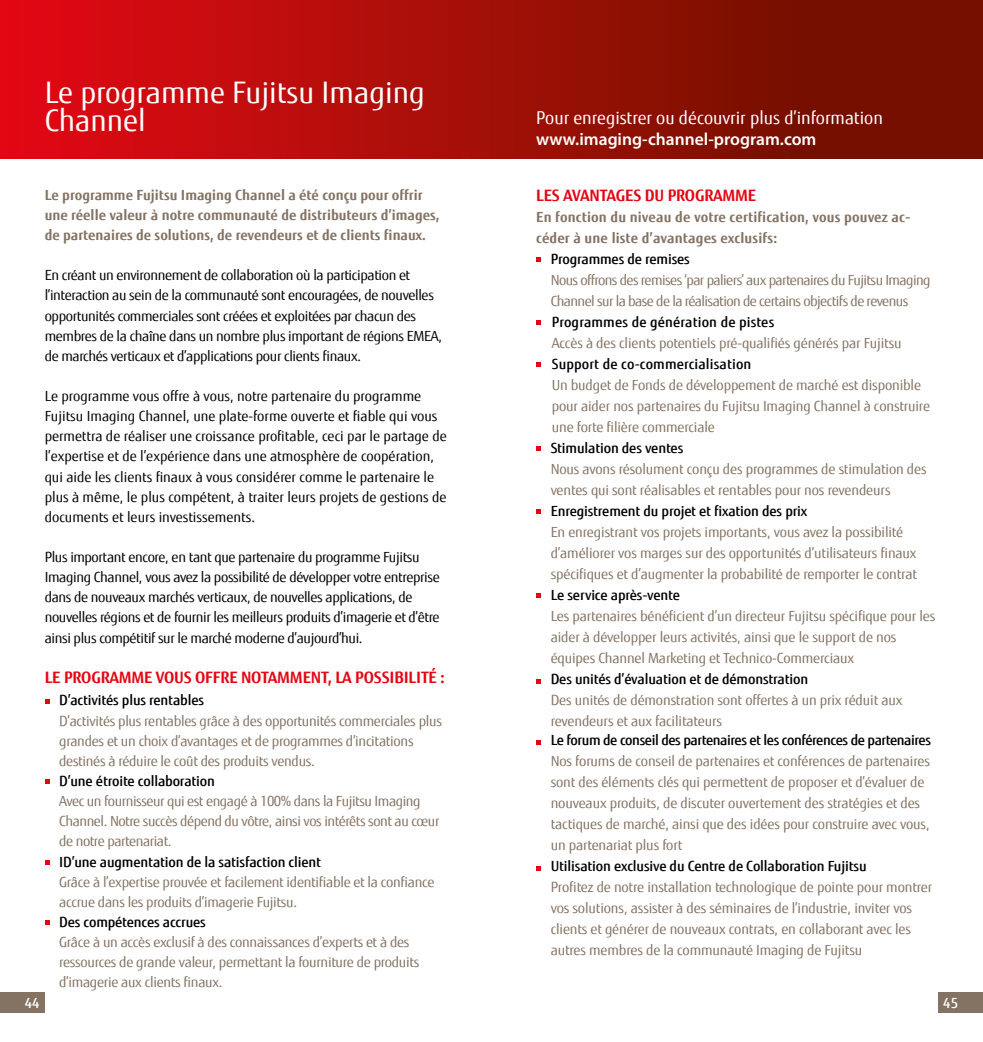
<style>
.page{position:relative;width:983px;height:1042px;background:#fff}
.page>*{position:absolute;margin:0;border:0;box-sizing:border-box;transform-origin:0 0}
.t1{font:29.75px/28px "Fujitsu Sans";color:#fff}
.t2{font:17.5px "Fujitsu Sans";color:#fff}
.t3{font:600 17.5px "Myriad Pro";color:#fff}
.t4{font:700 15.75px "Fujitsu Sans";letter-spacing:-.01em;color:#e30613}
.t5{font:14px/21px "Fujitsu Sans";letter-spacing:-.01em;color:#847363}
.t6{font:14px/20.1px "Fujitsu Sans";letter-spacing:-.025em;color:#000}
.t7{font:14px/20.1px "Fujitsu Sans";color:#000}
.t8{font:500 14px "Fujitsu Sans";letter-spacing:-.01em;color:#000}
.t9{font:700 14px/20.1px "Fujitsu Sans";color:#847363}
.t10{font:14px/20.1px "Fujitsu Sans";letter-spacing:-.03em;color:#847363}
.t11{font:14px/21px "Fujitsu Sans";letter-spacing:-.04em;color:#847363}
.t12{font:500 14px "Fujitsu Sans";letter-spacing:.01em;color:#000}
.t13{font:500 14px "Fujitsu Sans";letter-spacing:-.03em;color:#000}
.t14{font:500 14px "Fujitsu Sans";color:#fff}
</style>
<div class="page">
<div style="left:0;top:992px;width:45px;height:21px;background:#847363"></div>
<div style="left:938px;top:992px;width:44px;height:21px;background:#847363"></div>
<div style="left:0;top:0;width:982px;height:159px;background:linear-gradient(to right,#e10a13,#671100)"></div>
<svg style="left:45px;top:699px;width:5px;height:5px"></svg>
<svg style="left:45px;top:779px;width:5px;height:5px"></svg>
<svg style="left:45px;top:860px;width:5px;height:5px"></svg>
<svg style="left:45px;top:920px;width:5px;height:5px"></svg>
<svg style="left:536px;top:257px;width:5px;height:5px"></svg>
<svg style="left:536px;top:320px;width:5px;height:5px"></svg>
<svg style="left:536px;top:362px;width:5px;height:5px"></svg>
<svg style="left:536px;top:446px;width:5px;height:5px"></svg>
<svg style="left:536px;top:509px;width:5px;height:5px"></svg>
<svg style="left:536px;top:593px;width:5px;height:5px"></svg>
<svg style="left:536px;top:679px;width:5px;height:5px"></svg>
<svg style="left:536px;top:740px;width:5px;height:5px"></svg>
<svg style="left:536px;top:866px;width:5px;height:5px"></svg>
<h1 class="t1" style="left:45px;top:78px;width:382px">Le programme Fujitsu Imaging<br>Channel</h1>
<p class="t9" style="left:45px;top:185px;width:396px">Le programme Fujitsu Imaging Channel a été conçu pour offrir une réelle valeur à notre communauté de distributeurs d’images, de partenaires de solutions, de revendeurs et de clients finaux.</p>
<p class="t6" style="left:45px;top:265px;width:399px">En créant un environnement de collaboration où la participation et l’interaction au sein de la communauté sont encouragées, de nouvelles opportunités commerciales sont créées et exploitées par chacun des membres de la chaîne dans un nombre plus important de régions EMEA, de marchés verticaux et d’applications pour clients finaux.</p>
<p class="t7" style="left:45px;top:386px;width:403px">Le programme vous offre à vous, notre partenaire du programme Fujitsu Imaging Channel, une plate-forme ouverte et fiable qui vous permettra de réaliser une croissance profitable, ceci par le partage de l’expertise et de l’expérience dans une atmosphère de coopération, qui aide les clients finaux à vous considérer comme le partenaire le plus à même, le plus compétent, à traiter leurs projets de gestions de documents et leurs investissements.</p>
<p class="t6" style="left:45px;top:547px;width:396px">Plus important encore, en tant que partenaire du programme Fujitsu Imaging Channel, vous avez la possibilité de développer votre entreprise dans de nouveaux marchés verticaux, de nouvelles applications, de nouvelles régions et de fournir les meilleurs produits d’imagerie et d’être ainsi plus compétitif sur le marché moderne d’aujourd’hui.</p>
<p class="t4" style="left:45px;top:667px;width:401px">LE PROGRAMME VOUS OFFRE NOTAMMENT, LA POSSIBILITÉ :</p>
<p class="t8" style="left:59px;top:692px;width:146px">D’activités plus rentables</p>
<p class="t5" style="left:59px;top:711px;width:384px;line-height:20.1px">D’activités plus rentables grâce à des opportunités commerciales plus grandes et un choix d’avantages et de programmes d’incitations destinés à réduire le coût des produits vendus.</p>
<p class="t8" style="left:59px;top:772px;width:157px">D’une étroite collaboration</p>
<p class="t10" style="left:59px;top:791px;width:382px">Avec un fournisseur qui est engagé à 100% dans la Fujitsu Imaging<br>Channel. Notre succès dépend du vôtre, ainsi vos intérêts sont au cœur de notre partenariat.</p>
<p class="t8" style="left:59px;top:853px;width:263px">ID’une augmentation de la satisfaction client</p>
<p class="t5" style="left:59px;top:872px;width:377px;line-height:20.1px">Grâce à l’expertise prouvée et facilement identifiable et la confiance accrue dans les produits d’imagerie Fujitsu.</p>
<p class="t8" style="left:59px;top:913px;width:148px">Des compétences accrues</p>
<p class="t5" style="left:59px;top:932px;width:361px;line-height:20.1px">Grâce à un accès exclusif à des connaissances d’experts et à des ressources de grande valeur, permettant la fourniture de produits d’imagerie aux clients finaux.</p>
<p class="t2" style="left:536px;top:107px;width:348px">Pour enregistrer ou découvrir plus d’information</p>
<p class="t3" style="left:536px;top:128px;width:282px">www.imaging-channel-program.com</p>
<p class="t4" style="left:536px;top:185px;width:221px">LES AVANTAGES DU PROGRAMME</p>
<p class="t9" style="left:536px;top:206px;width:376px;line-height:21px">En fonction du niveau de votre certification, vous pouvez ac&shy;céder à une liste d’avantages exclusifs:</p>
<p class="t8" style="left:550px;top:250px;width:141px">Programmes de remises</p>
<p class="t11" style="left:550px;top:269px;width:381px">Nous offrons des remises ‘par paliers’ aux partenaires du Fujitsu Imaging<br>Channel sur la base de la réalisation de certains objectifs de revenus</p>
<p class="t12" style="left:551px;top:313px;width:224px">Programmes de génération de pistes</p>
<p class="t5" style="left:551px;top:332px;width:351px">Accès à des clients potentiels pré-qualifiés générés par Fujitsu</p>
<p class="t12" style="left:551px;top:355px;width:201px">Support de co-commercialisation</p>
<p class="t5" style="left:551px;top:374px;width:380px">Un budget de Fonds de développement de marché est disponible pour aider nos partenaires du Fujitsu Imaging Channel à construire une forte filière commerciale</p>
<p class="t8" style="left:550px;top:439px;width:134px">Stimulation des ventes</p>
<p class="t5" style="left:550px;top:458px;width:377px">Nous avons résolument conçu des programmes de stimulation des ventes qui sont réalisables et rentables pour nos revendeurs</p>
<p class="t8" style="left:550px;top:502px;width:258px">Enregistrement du projet et fixation des prix</p>
<p class="t5" style="left:550px;top:521px;width:368px">En enregistrant vos projets importants, vous avez la possibilité d’améliorer vos marges sur des opportunités d’utilisateurs finaux spécifiques et d’augmenter la probabilité de remporter le contrat</p>
<p class="t8" style="left:550px;top:586px;width:131px">Le service après-vente</p>
<p class="t5" style="left:550px;top:605px;width:386px">Les partenaires bénéficient d’un directeur Fujitsu spécifique pour les aider à développer leurs activités, ainsi que le support de nos équipes Channel Marketing et Technico-Commerciaux</p>
<p class="t8" style="left:550px;top:670px;width:259px">Des unités d’évaluation et de démonstration</p>
<p class="t5" style="left:550px;top:689px;width:353px">Des unités de démonstration sont offertes à un prix réduit aux revendeurs et aux facilitateurs</p>
<p class="t13" style="left:550px;top:731px;width:382px">Le forum de conseil des partenaires et les conférences de partenaires</p>
<p class="t5" style="left:550px;top:751px;width:380px">Nos forums de conseil de partenaires et conférences de partenaires sont des éléments clés qui permettent de proposer et d’évaluer de nouveaux produits, de discuter ouvertement des stratégies et des tactiques de marché, ainsi que des idées pour construire avec vous, un partenariat plus fort</p>
<p class="t8" style="left:550px;top:857px;width:317px">Utilisation exclusive du Centre de Collaboration Fujitsu</p>
<p class="t5" style="left:550px;top:877px;width:383px">Profitez de notre installation technologique de pointe pour montrer vos solutions, assister à des séminaires de l’industrie, inviter vos clients et générer de nouveaux contrats, en collaborant avec les autres membres de la communauté Imaging de Fujitsu</p>
<p class="t14" style="left:25px;top:994px;width:16px">44</p>
<p class="t14" style="left:943px;top:994px;width:16px">45</p>
</div>
